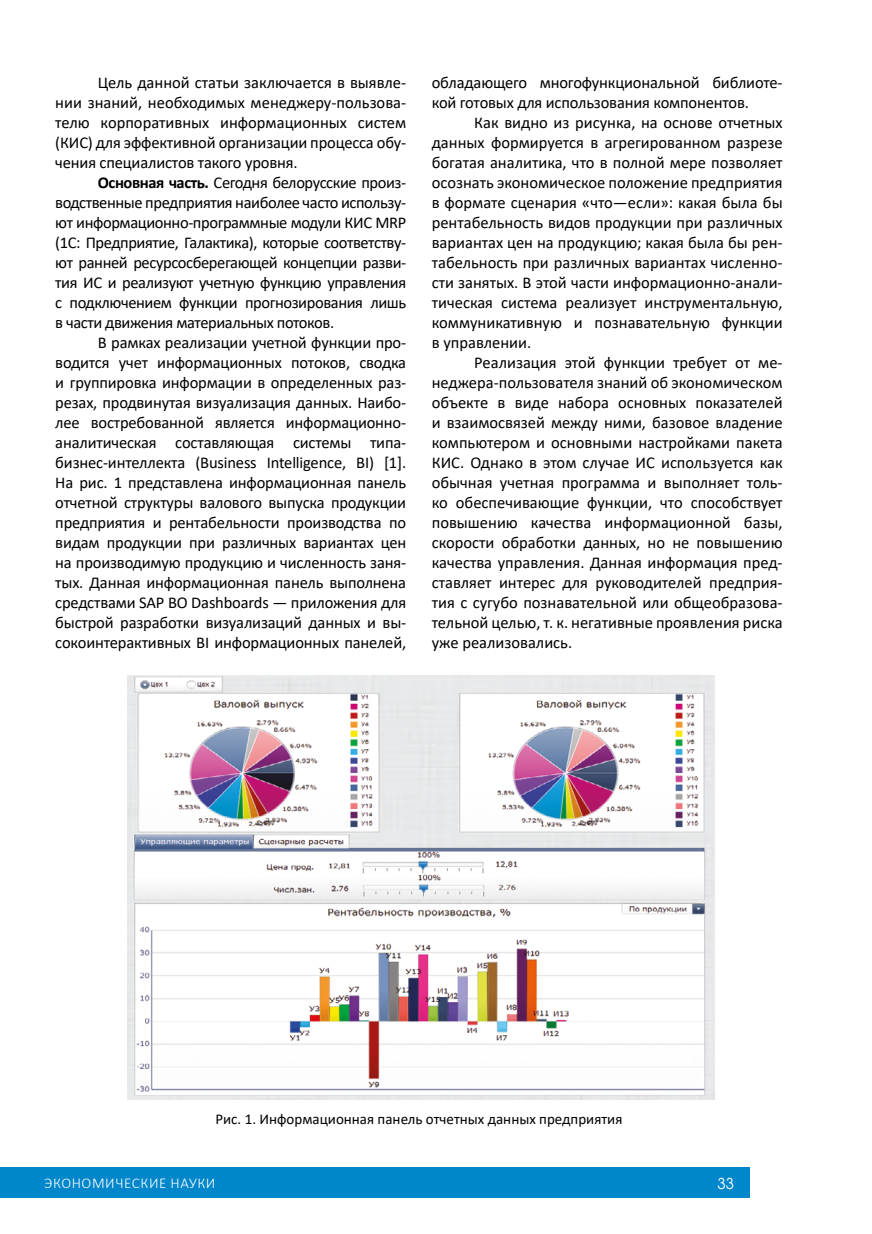
<style>
.page{position:relative;width:872px;height:1234px;background:#fff}
.page>*{position:absolute;margin:0;border:0;box-sizing:border-box;transform-origin:0 0}
.t1{font:16.5px/20px "Calibri";letter-spacing:-.01em;color:#000;text-align:justify}
.t2{font:15px "Calibri";color:#000}
.t3{font:300 15px "Calibri";letter-spacing:.04em;color:#fff}
.t4{font:15px "Evolventa";color:#fff}
.s1{font-weight:700}
</style>
<div class="page">
<div style="left:0;top:1167px;width:749px;height:30px;background:#0086cb"></div>
<img style="left:128px;top:675px;width:587px;height:424px">
<p class="t1" style="left:55px;top:72px;width:352px;text-indent:43px">Цель данной статьи заключается в выявле&shy;нии знаний, необходимых менеджеру-пользова&shy;телю корпоративных информационных систем (КИС) для эффективной организации процесса обу&shy;чения специалистов такого уровня.</p>
<p class="t1" style="left:55px;top:172px;width:352px;text-indent:43px"><span class="s1">Основная часть.</span> Сегодня белорусские произ&shy;водственные предприятия наиболее часто использу&shy;ют информационно-программные модули КИС MRP (1С: Предприятие, Галактика), которые соответству&shy;ют ранней ресурсосберегающей концепции разви&shy;тия ИС и реализуют учетную функцию управления с подключением функции прогнозирования лишь в части движения материальных потоков.</p>
<p class="t1" style="left:55px;top:332px;width:352px;text-indent:43px">В рамках реализации учетной функции про&shy;водится учет информационных потоков, сводка и группировка информации в определенных раз&shy;резах, продвинутая визуализация данных. Наибо&shy;лее востребованной является информационно&shy;аналитическая составляющая системы типа&shy;бизнес-интеллекта (Business Intelligence, BI) [1].<br>На рис. 1 представлена информационная панель отчетной структуры валового выпуска продукции предприятия и рентабельности производства по видам продукции при различных вариантах цен на производимую продукцию и численность заня&shy;тых. Данная информационная панель выполнена средствами SAP BO Dashboards — приложения для быстрой разработки визуализаций данных и вы&shy;сокоинтерактивных BI информационных панелей,</p>
<p class="t1" style="left:432px;top:72px;width:352px">обладающего многофункциональной библиоте&shy;кой готовых для использования компонентов.</p>
<p class="t1" style="left:432px;top:112px;width:352px;text-indent:43px">Как видно из рисунка, на основе отчетных данных формируется в агрегированном разрезе богатая аналитика, что в полной мере позволяет осознать экономическое положение предприятия в формате сценария «что—если»: какая была бы рентабельность видов продукции при различных вариантах цен на продукцию; какая была бы рен&shy;табельность при различных вариантах численно&shy;сти занятых. В этой части информационно-анали&shy;тическая система реализует инструментальную, коммуникативную и познавательную функции в управлении.</p>
<p class="t1" style="left:432px;top:352px;width:352px;text-indent:43px">Реализация этой функции требует от ме&shy;неджера-пользователя знаний об экономическом объекте в виде набора основных показателей и взаимосвязей между ними, базовое владение компьютером и основными настройками пакета КИС. Однако в этом случае ИС используется как обычная учетная программа и выполняет толь&shy;ко обеспечивающие функции, что способствует повышению качества информационной базы, скорости обработки данных, но не повышению качества управления. Данная информация пред&shy;ставляет интерес для руководителей предприя&shy;тия с сугубо познавательной или общеобразова&shy;тельной целью, т. к. негативные проявления риска уже реализовались.</p>
<p class="t2" style="left:215px;top:1108px;width:408px">Рис. 1. Информационная панель отчетных данных предприятия</p>
<p class="t3" style="left:44px;top:1173px;width:173px">ЭКОНОМИЧЕСКИЕ НАУКИ</p>
<p class="t4" style="left:717px;top:1173px;width:18px">33</p>
</div>
